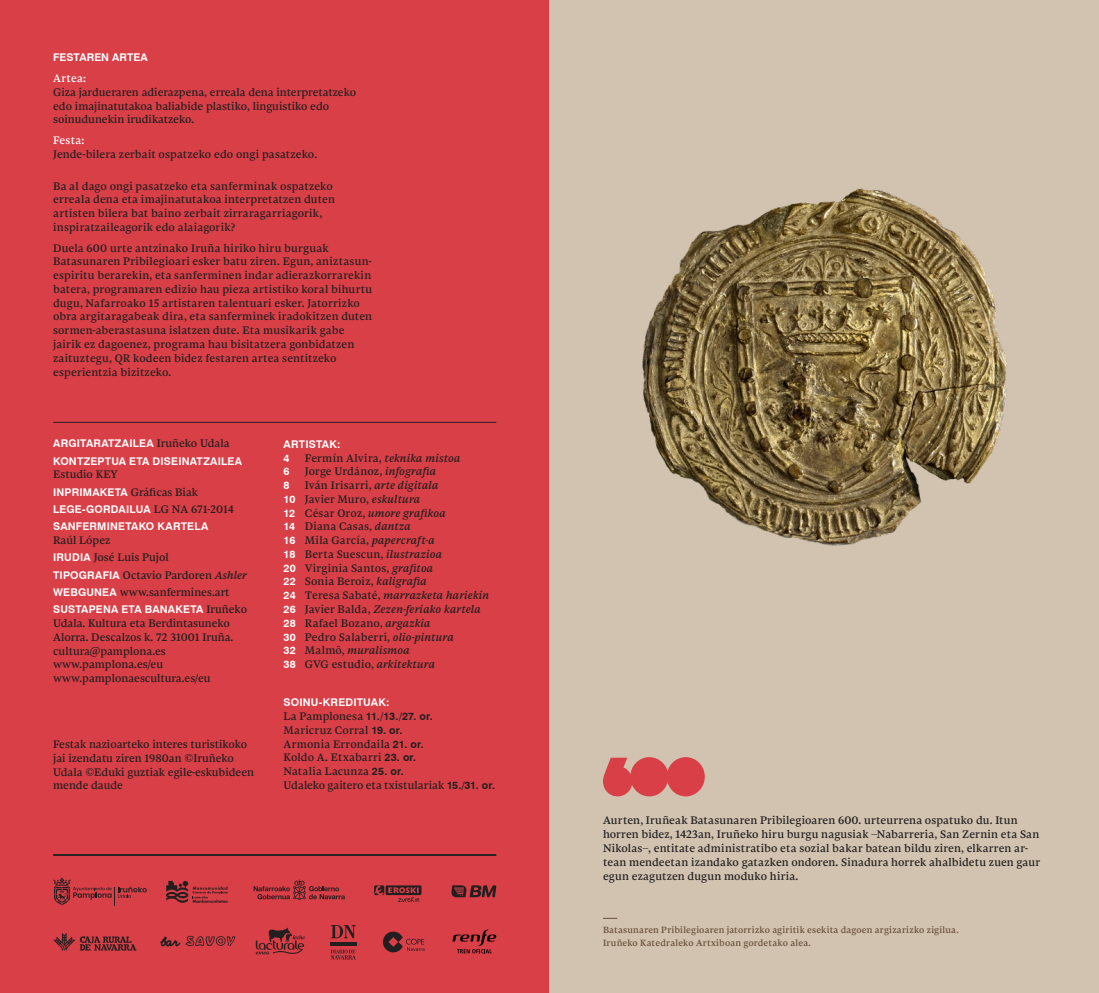
<style>
.page{position:relative;width:1099px;height:993px;background:#fff}
.page>*{position:absolute;margin:0;border:0;box-sizing:border-box;transform-origin:0 0}
.TXT1{font:10.62px/13.8px "Ashler Text";letter-spacing:.005em;color:#231f20}
.TXT1-2{font:700 10.62px/13.8px "Swiss 721 BT";letter-spacing:.015em;color:#fff}
.TXT1-3{font:italic 10.62px "Ashler Text";letter-spacing:.01em;color:#231f20}
.TXT1-4{font:10.62px "Ashler Text";letter-spacing:.025em;color:#231f20}
.TXT1-5{font:10.62px "Ashler Text";letter-spacing:.03em;color:#231f20}
.TXT1-6{font:700 10.62px "Swiss 721 BT";letter-spacing:-.01em;color:#231f20}
.TXT1-7{font:8.75px/12.5px "Ashler Text";letter-spacing:.025em;color:#674d37}
.s1{color:#fff}
.s2{font-family:"Ashler Text";font-weight:400;color:#231f20}
.s3{font-family:"Swiss 721 BT";font-weight:700;color:#fff}
.s4{font-style:italic}
.s5{font-family:"Swiss 721 BT";font-weight:700;font-style:normal;color:#fff}
.s6{font-style:normal}
.s7{font-family:"Ashler Text";font-weight:400}
.s8{font-family:"Swiss 721 BT";font-weight:700}
</style>
<div class="page">
<div style="left:0;top:0;width:549px;height:992px;background:#d93f47"></div>
<div style="left:549px;top:0;width:549px;height:992px;background:#d1c3b0"></div>
<hr style="left:53px;top:853px;width:443px;height:2px;background:#231f20">
<svg style="left:53px;top:933px;width:83px;height:17px"></svg>
<svg style="left:383px;top:931px;width:41px;height:21px"></svg>
<svg style="left:256px;top:927px;width:49px;height:27px"></svg>
<svg style="left:331px;top:925px;width:25px;height:12px"></svg>
<svg style="left:330px;top:942px;width:26px;height:3px"></svg>
<svg style="left:331px;top:949px;width:25px;height:10px"></svg>
<svg style="left:451px;top:885px;width:45px;height:12px"></svg>
<svg style="left:160px;top:935px;width:75px;height:11px"></svg>
<svg style="left:253px;top:879px;width:92px;height:20px"></svg>
<svg style="left:166px;top:880px;width:61px;height:22px"></svg>
<svg style="left:53px;top:877px;width:94px;height:27px"></svg>
<svg style="left:374px;top:885px;width:47px;height:16px"></svg>
<svg style="left:452px;top:929px;width:44px;height:24px"></svg>
<div style="left:630px;top:756px;width:38px;height:40px;background:#d93f47;border-radius:50%"></div>
<div style="left:666px;top:756px;width:38px;height:40px;background:#d93f47;border-radius:50%"></div>
<svg style="left:603px;top:757px;width:29px;height:39px"></svg>
<svg style="left:603px;top:917px;width:14px;height:1px"></svg>
<hr style="left:53px;top:422px;width:443px;height:1px;background:#231f20">
<img style="left:642px;top:188px;width:365px;height:358px">
<p class="TXT1-2" style="left:53px;top:50px;width:96px">FESTAREN ARTEA</p>
<p class="TXT1" style="left:53px;top:72px;width:304px"><span class="s1">Artea:<br></span>Giza jardueraren adierazpena, erreala dena interpretatzeko edo imajinatutakoa baliabide plastiko, linguistiko edo soinudunekin irudikatzeko.</p>
<p class="TXT1" style="left:53px;top:134px;width:265px"><span class="s1">Festa:<br></span>Jende-bilera zerbait ospatzeko edo ongi pasatzeko.</p>
<p class="TXT1" style="left:53px;top:179px;width:283px">Ba al dago ongi pasatzeko eta sanferminak ospatzeko erreala dena eta imajinatutakoa interpretatzen duten artisten bilera bat baino zerbait zirraragarriagorik, inspiratzaileagorik edo alaiagorik?</p>
<p class="TXT1" style="left:53px;top:241px;width:320px">Duela 600 urte antzinako Iruña hiriko hiru burguak Batasunaren Pribilegioari esker batu ziren. Egun, aniztasun&shy;espiritu berarekin, eta sanferminen indar adierazkorrarekin batera, programaren edizio hau pieza artistiko koral bihurtu dugu, Nafarroako 15 artistaren talentuari esker. Jatorrizko obra argitaragabeak dira, eta sanferminek iradokitzen duten sormen-aberastasuna islatzen dute. Eta musikarik gabe jairik ez dagoenez, programa hau bisitatzera gonbidatzen zaituztegu, QR kodeen bidez festaren artea sentitzeko esperientzia bizitzeko.</p>
<p class="TXT1-2" style="left:53px;top:436px;width:178px">ARGITARATZAILEA <span class="s2">Iruñeko Udala</span></p>
<p class="TXT1-2" style="left:53px;top:453px;width:190px">KONTZEPTUA ETA DISEINATZAILEA<br><span class="s2">Estudio KEY</span></p>
<p class="TXT1" style="left:53px;top:485px;width:146px"><span class="s3">INPRIMAKETA</span> Gráficas Biak</p>
<p class="TXT1-2" style="left:53px;top:502px;width:183px">LEGE-GORDAILUA <span class="s2">LG NA 671-2014</span></p>
<p class="TXT1-2" style="left:53px;top:519px;width:157px">SANFERMINETAKO KARTELA<br><span class="s2">Raúl López</span></p>
<p class="TXT1" style="left:53px;top:550px;width:117px"><span class="s3">IRUDIA</span> José Luis Pujol</p>
<p class="TXT1" style="left:53px;top:568px;width:195px"><span class="s3">TIPOGRAFIA</span> Octavio Pardoren <span class="s4">Ashler</span></p>
<p class="TXT1" style="left:53px;top:585px;width:178px"><span class="s3">WEBGUNEA</span> www.sanfermines.art</p>
<p class="TXT1" style="left:53px;top:602px;width:195px"><span class="s3">SUSTAPENA ETA BANAKETA</span> Iruñeko<br>Udala. Kultura eta Berdintasuneko<br>Alorra. Descalzos k. 72 31001 Iruña.</p>
<p class="TXT1" style="left:53px;top:644px;width:114px">cultura@pamplona.es</p>
<p class="TXT1" style="left:53px;top:657px;width:159px">www.pamplona.es/eu www.pamplonaescultura.es/eu</p>
<p class="TXT1" style="left:53px;top:737px;width:202px">Festak nazioarteko interes turistikoko jai izendatu ziren 1980an ©Iruñeko<br>Udala ©Eduki guztiak egile-eskubideen mende daude</p>
<p class="TXT1-2" style="left:283px;top:437px;width:58px">ARTISTAK:</p>
<p class="TXT1-2" style="left:283px;top:450px;width:8px">4</p>
<p class="TXT1-5" style="left:305px;top:451px;width:157px">Fermín Alvira, <span class="s4">teknika mistoa</span></p>
<p class="TXT1-2" style="left:283px;top:464px;width:8px">6</p>
<p class="TXT1" style="left:305px;top:465px;width:133px">Jorge Urdánoz, <span class="s4">infografia</span></p>
<p class="TXT1-2" style="left:283px;top:478px;width:8px">8</p>
<p class="TXT1-5" style="left:305px;top:478px;width:135px">Iván Irisarri, <span class="s4">arte digitala</span></p>
<p class="TXT1" style="left:283px;top:492px;width:138px"><span class="s3">10</span> Javier Muro, <span class="s4">eskultura</span></p>
<p class="TXT1-3" style="left:283px;top:506px;width:164px"><span class="s5">12</span> <span class="s6">César Oroz,</span> umore grafikoa</p>
<p class="TXT1-4" style="left:283px;top:519px;width:129px"><span class="s3">14</span> Diana Casas, <span class="s4">dantza</span></p>
<p class="TXT1-3" style="left:283px;top:533px;width:153px"><span class="s5">16</span> <span class="s6">Mila García,</span> papercraft-a</p>
<p class="TXT1" style="left:283px;top:547px;width:160px"><span class="s3">18</span> Berta Suescun, <span class="s4">ilustrazioa</span></p>
<p class="TXT1-4" style="left:283px;top:561px;width:151px"><span class="s3">20</span> Virginia Santos, <span class="s4">grafitoa</span></p>
<p class="TXT1" style="left:283px;top:575px;width:145px"><span class="s3">22</span> Sonia Beroiz, <span class="s4">kaligrafia</span></p>
<p class="TXT1-3" style="left:283px;top:588px;width:207px"><span class="s5">24</span> <span class="s6">Teresa Sabaté,</span> marrazketa hariekin</p>
<p class="TXT1-3" style="left:283px;top:602px;width:199px"><span class="s5">26</span> <span class="s6">Javier Balda,</span> Zezen-feriako kartela</p>
<p class="TXT1" style="left:283px;top:616px;width:148px"><span class="s3">28</span> Rafael Bozano, <span class="s4">argazkia</span></p>
<p class="TXT1" style="left:283px;top:630px;width:172px"><span class="s3">30</span> Pedro Salaberri, <span class="s4">olio-pintura</span></p>
<p class="TXT1-3" style="left:283px;top:643px;width:128px"><span class="s5">32</span> <span class="s6">Malmö,</span> muralismoa</p>
<p class="TXT1" style="left:283px;top:657px;width:153px"><span class="s3">38</span> GVG estudio, <span class="s4">arkitektura</span></p>
<p class="TXT1-2" style="left:283px;top:695px;width:107px">SOINU-KREDITUAK:</p>
<p class="TXT1-6" style="left:283px;top:709px;width:151px"><span class="s7">La Pamplonesa</span> 11./13./27. or.</p>
<p class="TXT1-4" style="left:283px;top:723px;width:120px">Maricruz Corral <span class="s8">19. or.</span></p>
<p class="TXT1" style="left:283px;top:736px;width:142px">Armonia Errondaila <span class="s8">21. or.</span></p>
<p class="TXT1" style="left:283px;top:750px;width:134px">Koldo A. Etxabarri <span class="s8">23. or.<br></span>Natalia Lacunza <span class="s8">25. or.</span></p>
<p class="TXT1" style="left:283px;top:778px;width:213px">Udaleko gaitero eta txistulariak <span class="s8">15./31. or.</span></p>
<p class="TXT1" style="left:603px;top:813px;width:438px">Aurten, Iruñeak Batasunaren Pribilegioaren 600. urteurrena ospatuko du. Itun horren bidez, 1423an, Iruñeko hiru burgu nagusiak –Nabarreria, San Zernin eta San Nikolas–, entitate administratibo eta sozial bakar batean bildu ziren, elkarren ar&shy;tean mendeetan izandako gatazken ondoren. Sinadura horrek ahalbidetu zuen gaur egun ezagutzen dugun moduko hiria.</p>
<p class="TXT1-7" style="left:603px;top:923px;width:357px">Batasunaren Pribilegioaren jatorrizko agiritik esekita dagoen argizarizko zigilua.<br>Iruñeko Katedraleko Artxiboan gordetako alea.</p>
</div>
